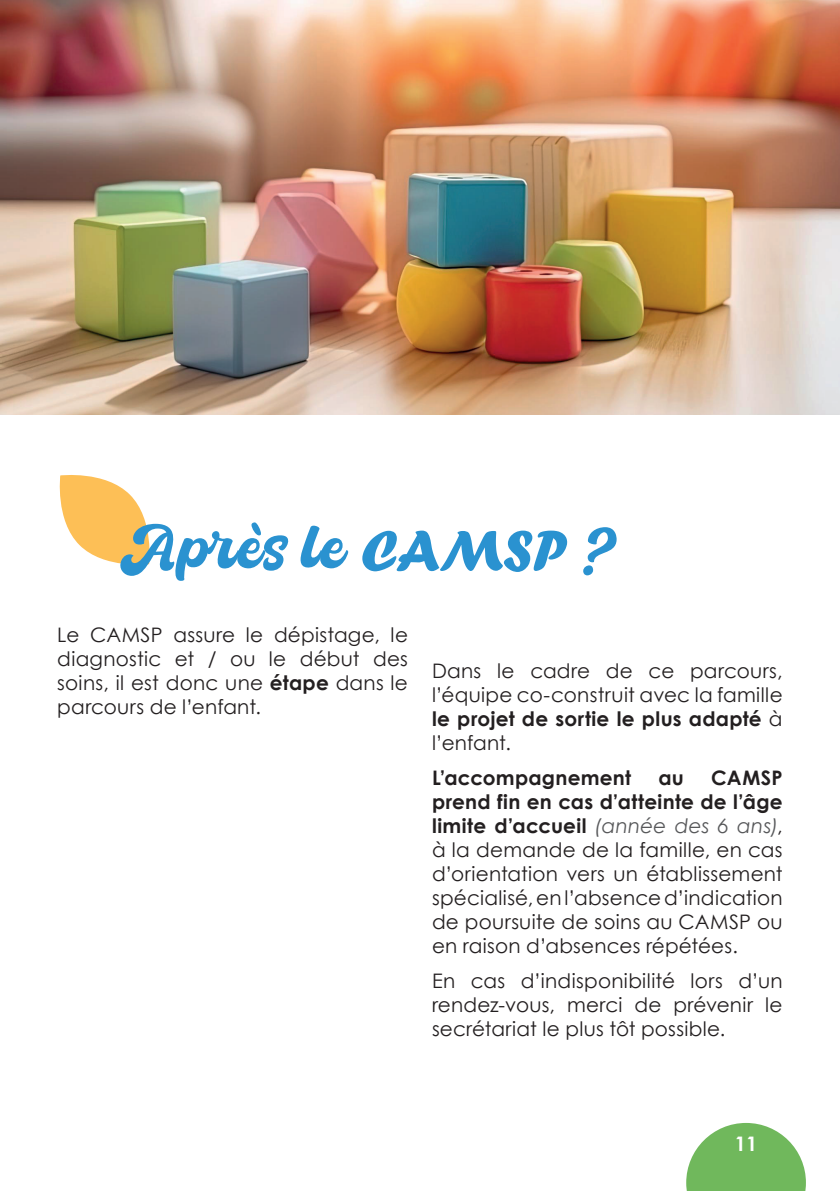
<style>
.page{position:relative;width:840px;height:1191px;background:#fff}
.page>*{position:absolute;margin:0;border:0;box-sizing:border-box;transform-origin:0 0}
.t1{font:60px "Batuphat Script";letter-spacing:.02em;color:#2a92d0}
.t2{font:20px/24px "Century Gothic";letter-spacing:.01em;color:#231f20;text-align:justify}
.t3{font:700 20px "Century Gothic";letter-spacing:.01em;color:#231f20}
.t4{font:700 20px "Century Gothic";color:#fff}
.s1{font-family:"Forte"}
.s2{font-weight:700}
.s3{font-style:italic;color:#57585a}
</style>
<div class="page">
<svg style="left:686px;top:1123px;width:119px;height:68px"></svg>
<svg style="left:59px;top:475px;width:91px;height:90px"></svg>
<img style="left:0;top:0;width:839px;height:414px">
<h1 class="t1" style="left:120px;top:515px;width:500px">Après le <span class="s1">CAMSP</span> ?</h1>
<p class="t2" style="left:57px;top:622px;width:352px">Le CAMSP assure le dépistage, le diagnostic et / ou le début des soins, il est donc une <span class="s2">étape</span> dans le parcours de l’enfant.</p>
<p class="t2" style="left:432px;top:658px;width:352px">Dans le cadre de ce parcours, l’équipe co-construit avec la famille <span class="s2">le projet de sortie le plus adapté</span> à l’enfant.</p>
<p class="t3" style="left:432px;top:762px;width:200px">L’accompagnement</p>
<p class="t3" style="left:658px;top:762px;width:27px">au</p>
<p class="t2" style="left:432px;top:765px;width:352px;text-indent:279px"><span class="s2">CAMSP prend fin en cas d’atteinte de l’âge limite d’accueil</span> <span class="s3">(année des 6 ans)</span>, à la demande de la famille, en cas d’orientation vers un établissement spécialisé, en l’absence d’indication de poursuite de soins au CAMSP ou en raison d’absences répétées.</p>
<p class="t2" style="left:432px;top:968px;width:352px">En cas d’indisponibilité lors d’un rendez-vous, merci de prévenir le secrétariat le plus tôt possible.</p>
<p class="t4" style="left:734px;top:1128px;width:24px">11</p>
</div>
